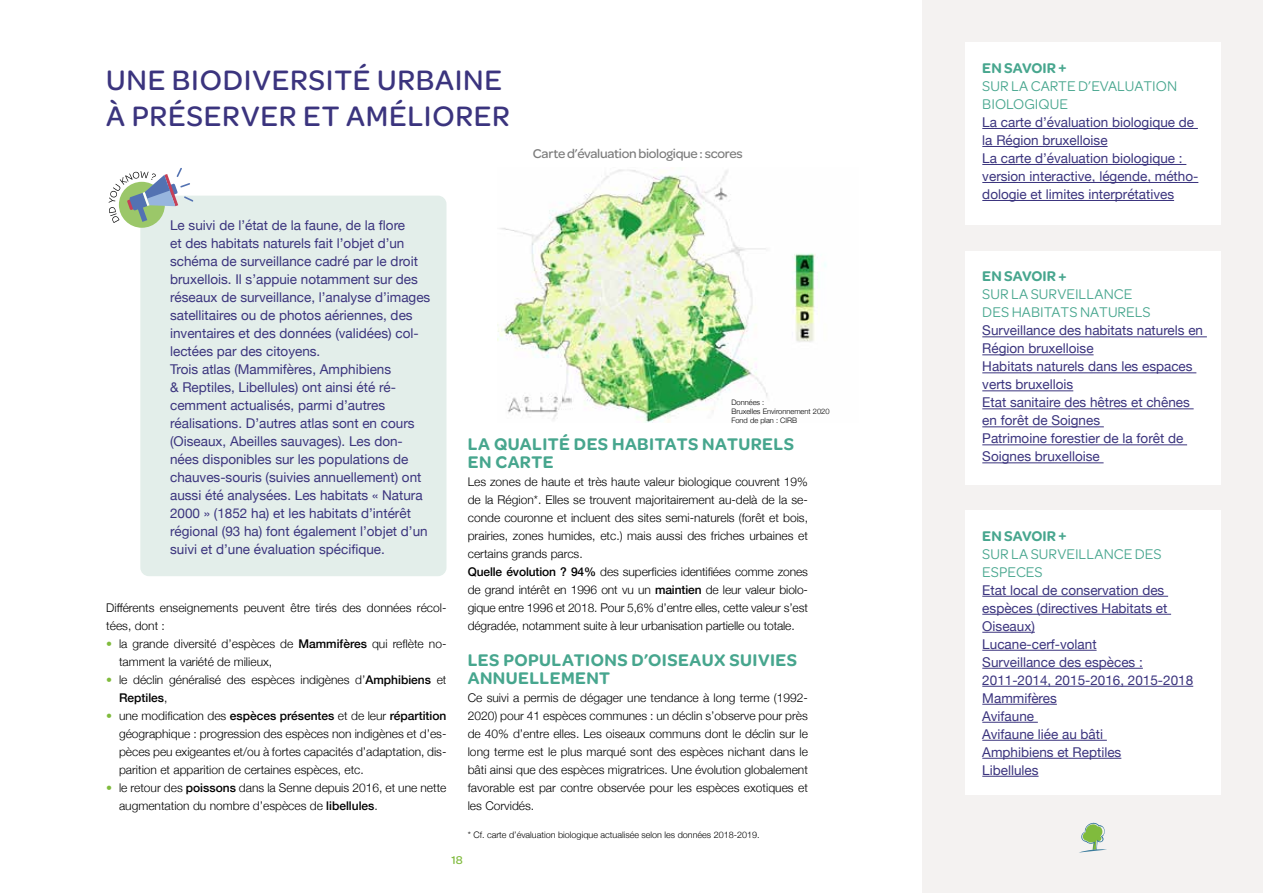
<style>
.page{position:relative;width:1263px;height:893px;background:#fff}
.page>*{position:absolute;margin:0;border:0;box-sizing:border-box;transform-origin:0 0}
.t1{font:500 30px/36px "Omnes";letter-spacing:.025em;color:#3b347e}
.t2{font:600 18px/18px "Omnes";letter-spacing:.025em;color:#47a68e}
.t3{font:15px/18px "Omnes";color:#47a68e}
.t4{font:600 15px "Omnes";color:#47a68e}
.t5{font:13.5px/18px "Helvetica Neue";color:#3b347e}
.t6{font:500 13.5px "Omnes";letter-spacing:-.02em;color:#7c7c7c}
.t7{font:300 12px/18px "Helvetica Neue";color:#000}
.t8{font:500 12px "Omnes";color:#80bb3d}
.t9{font:300 9px "Helvetica Neue";color:#000}
.t10{font:300 7.5px/9px "Helvetica Neue";color:#000}
.s1{color:#80bb3d}
.s2{font-weight:500}
</style>
<div class="page">
<div style="left:923px;top:0;width:340px;height:893px;background:#f4f2f1"></div>
<svg style="left:1079px;top:823px;width:28px;height:30px"></svg>
<div style="left:965px;top:43px;width:255px;height:182px;background:#fff"></div>
<hr style="left:982px;top:128px;width:216px;height:1px;background:#3b347e">
<hr style="left:982px;top:146px;width:125px;height:1px;background:#3b347e">
<hr style="left:982px;top:164px;width:204px;height:1px;background:#3b347e">
<hr style="left:982px;top:182px;width:216px;height:1px;background:#3b347e">
<hr style="left:982px;top:200px;width:192px;height:1px;background:#3b347e">
<div style="left:965px;top:251px;width:255px;height:234px;background:#fff"></div>
<hr style="left:982px;top:336px;width:225px;height:1px;background:#3b347e">
<hr style="left:982px;top:354px;width:111px;height:1px;background:#3b347e">
<hr style="left:982px;top:372px;width:214px;height:1px;background:#3b347e">
<hr style="left:982px;top:390px;width:91px;height:1px;background:#3b347e">
<hr style="left:982px;top:408px;width:212px;height:1px;background:#3b347e">
<hr style="left:982px;top:426px;width:122px;height:1px;background:#3b347e">
<hr style="left:982px;top:444px;width:205px;height:1px;background:#3b347e">
<hr style="left:982px;top:462px;width:121px;height:1px;background:#3b347e">
<div style="left:965px;top:510px;width:255px;height:285px;background:#fff"></div>
<hr style="left:982px;top:596px;width:186px;height:1px;background:#3b347e">
<hr style="left:982px;top:614px;width:189px;height:1px;background:#3b347e">
<hr style="left:982px;top:632px;width:53px;height:1px;background:#3b347e">
<hr style="left:982px;top:650px;width:114px;height:1px;background:#3b347e">
<hr style="left:982px;top:668px;width:161px;height:1px;background:#3b347e">
<hr style="left:982px;top:686px;width:211px;height:1px;background:#3b347e">
<hr style="left:982px;top:704px;width:75px;height:1px;background:#3b347e">
<hr style="left:982px;top:722px;width:56px;height:1px;background:#3b347e">
<hr style="left:982px;top:740px;width:125px;height:1px;background:#3b347e">
<hr style="left:982px;top:758px;width:139px;height:1px;background:#3b347e">
<hr style="left:982px;top:776px;width:56px;height:1px;background:#3b347e">
<div style="left:140px;top:196px;width:306px;height:380px;background:#e3eeea;border-radius:9px"></div>
<div style="left:119px;top:182px;width:46px;height:46px;background:#9bc769;border-radius:50%"></div>
<svg style="left:108px;top:168px;width:85px;height:55px"></svg>
<img style="left:497px;top:169px;width:329px;height:253px">
<h1 class="t1" style="left:106px;top:60px;width:405px">UNE BIODIVERSITÉ URBAINE<br>À PRÉSERVER ET AMÉLIORER</h1>
<p class="t4" style="left:982px;top:57px;width:86px">EN SAVOIR +</p>
<p class="t3" style="left:982px;top:76px;width:196px">SUR LA CARTE D’EVALUATION<br>BIOLOGIQUE</p>
<p class="t5" style="left:982px;top:114px;width:218px">La carte d’évaluation biologique de la Région bruxelloise<br>La carte d’évaluation biologique : version interactive, légende, métho&shy;dologie et limites interprétatives</p>
<p class="t6" style="left:533px;top:144px;width:211px">Carte d’évaluation biologique : scores</p>
<p class="t5" style="left:170px;top:217px;width:262px">Le suivi de l’état de la faune, de la flore<br>et des habitats naturels fait l’objet d’un schéma de surveillance cadré par le droit bruxellois. Il s’appuie notamment sur des réseaux de surveillance, l’analyse d’images satellitaires ou de photos aériennes, des inventaires et des données (validées) col&shy;lectées par des citoyens.<br>Trois atlas (Mammifères, Amphibiens<br>&amp; Reptiles, Libellules) ont ainsi été ré&shy;cemment actualisés, parmi d’autres réalisations. D’autres atlas sont en cours (Oiseaux, Abeilles sauvages). Les don&shy;nées disponibles sur les populations de chauves-souris (suivies annuellement) ont aussi été analysées. Les habitats « Natura 2000 » (1852 ha) et les habitats d’intérêt régional (93 ha) font également l’objet d’un suivi et d’une évaluation spécifique.</p>
<p class="t7" style="left:106px;top:598px;width:342px">Différents enseignements peuvent être tirés des données récol&shy;tées, dont :</p>
<p class="t7" style="left:119px;top:634px;width:329px;text-indent:-13px"><span class="s1">•</span> la grande diversité d’espèces de <span class="s2">Mammifères</span> qui reflète no&shy;tamment la variété de milieux,</p>
<p class="t7" style="left:119px;top:670px;width:329px;text-indent:-13px"><span class="s1">•</span> le déclin généralisé des espèces indigènes d’<span class="s2">Amphibiens</span> et<br><span class="s2">Reptiles</span>,</p>
<p class="t7" style="left:119px;top:706px;width:329px;text-align:justify;text-indent:-13px"><span class="s1">•</span> une modification des <span class="s2">espèces présentes</span> et de leur <span class="s2">répartition </span>géographique : progression des espèces non indigènes et d’es&shy;pèces peu exigeantes et/ou à fortes capacités d’adaptation, dis&shy;parition et apparition de certaines espèces, etc.</p>
<p class="t7" style="left:119px;top:778px;width:329px;text-indent:-13px"><span class="s1">•</span> le retour des <span class="s2">poissons</span> dans la Senne depuis 2016, et une nette augmentation du nombre d’espèces de <span class="s2">libellules</span>.</p>
<p class="t10" style="left:731px;top:397px;width:100px">Données :<br>Bruxelles Environnement 2020<br>Fond de plan : CIRB</p>
<h2 class="t2" style="left:468px;top:434px;width:328px">LA QUALITÉ DES HABITATS NATURELS<br>EN CARTE</h2>
<p class="t7" style="left:468px;top:472px;width:342px">Les zones de haute et très haute valeur biologique couvrent 19% de la Région*. Elles se trouvent majoritairement au-delà de la se&shy;conde couronne et incluent des sites semi-naturels (forêt et bois, prairies, zones humides, etc.) mais aussi des friches urbaines et certains grands parcs.<br><span class="s2">Quelle évolution ? 94%</span> des superficies identifiées comme zones de grand intérêt en 1996 ont vu un <span class="s2">maintien</span> de leur valeur biolo&shy;gique entre 1996 et 2018. Pour 5,6% d’entre elles, cette valeur s’est dégradée, notamment suite à leur urbanisation partielle ou totale.</p>
<h2 class="t2" style="left:468px;top:650px;width:331px">LES POPULATIONS D’OISEAUX SUIVIES<br>ANNUELLEMENT</h2>
<p class="t7" style="left:468px;top:688px;width:342px;text-align:justify">Ce suivi a permis de dégager une tendance à long terme (1992- 2020) pour 41 espèces communes : un déclin s’observe pour près de 40% d’entre elles. Les oiseaux communs dont le déclin sur le long terme est le plus marqué sont des espèces nichant dans le bâti ainsi que des espèces migratrices. Une évolution globalement favorable est par contre observée pour les espèces exotiques et les Corvidés.</p>
<p class="t9" style="left:468px;top:827px;width:293px">* Cf. carte d’évaluation biologique actualisée selon les données 2018-2019.</p>
<p class="t8" style="left:451px;top:852px;width:13px">18</p>
<p class="t4" style="left:982px;top:266px;width:86px">EN SAVOIR +</p>
<p class="t3" style="left:982px;top:285px;width:170px">SUR LA SURVEILLANCE<br>DES HABITATS NATURELS</p>
<p class="t5" style="left:982px;top:322px;width:222px">Surveillance des habitats naturels en<br>Région bruxelloise<br>Habitats naturels dans les espaces verts bruxellois<br>Etat sanitaire des hêtres et chênes en forêt de Soignes<br>Patrimoine forestier de la forêt de<br>Soignes bruxelloise</p>
<p class="t4" style="left:982px;top:525px;width:86px">EN SAVOIR +</p>
<p class="t3" style="left:982px;top:544px;width:181px">SUR LA SURVEILLANCE DES<br>ESPECES</p>
<p class="t5" style="left:982px;top:582px;width:212px">Etat local de conservation des espèces (directives Habitats et<br>Oiseaux)<br>Lucane-cerf-volant<br>Surveillance des espèces :<br>2011-2014, 2015-2016, 2015-2018<br>Mammifères<br>Avifaune<br>Avifaune liée au bâti<br>Amphibiens et Reptiles<br>Libellules</p>
</div>
